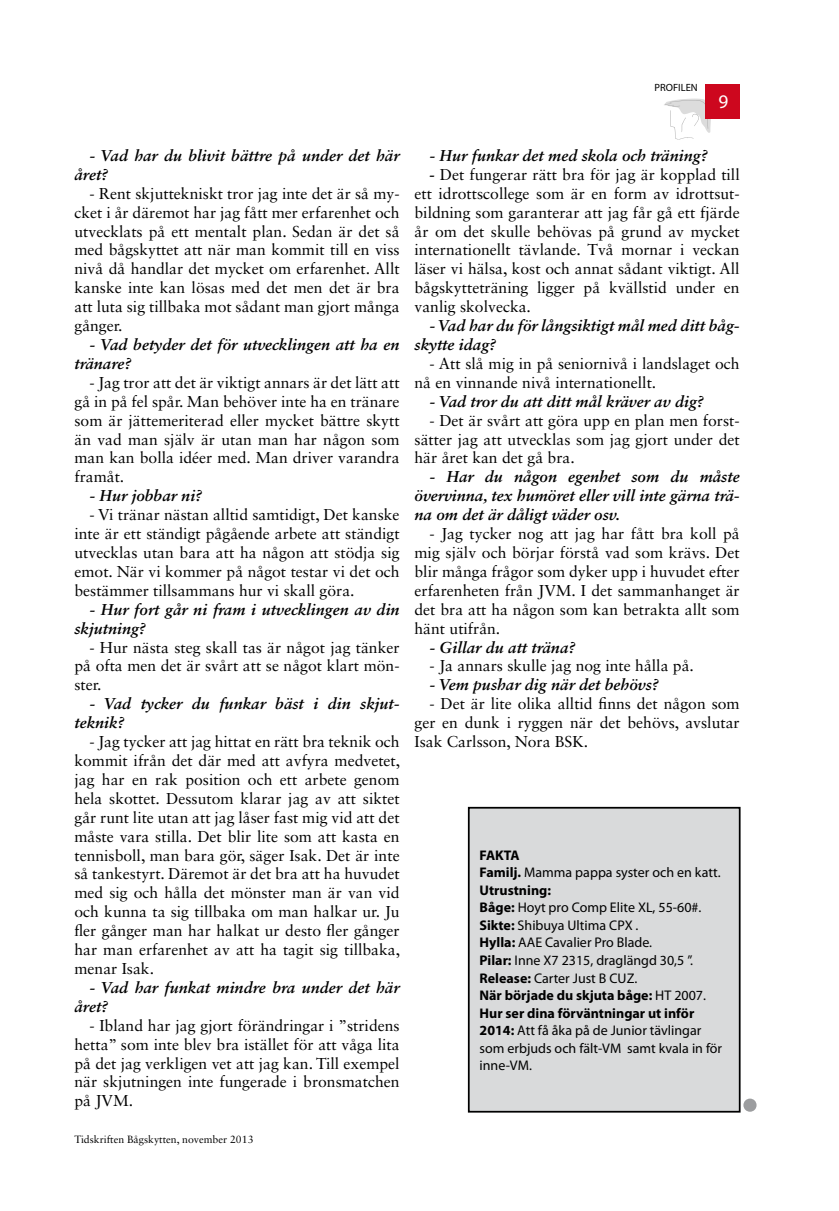
<style>
.page{position:relative;width:839px;height:1211px;background:#fff}
.page>*{position:absolute;margin:0;border:0;box-sizing:border-box;transform-origin:0 0}
.t1{font:19.25px "Myriad Pro";color:#fff}
.t2{font:15.75px/18.9px "Sabon LT Std";color:#000;text-align:justify}
.t3{font:italic 700 15.75px/18.9px "Sabon LT Std";color:#000}
.t4{font:14px/17.5px "Myriad Pro";color:#000}
.t5{font:10.5px "Sabon LT Std";color:#000}
.t6{font:10.5px "Myriad Pro";color:#000}
.s1{font-weight:700}
</style>
<div class="page">
<svg style="left:664px;top:99px;width:46px;height:40px"></svg>
<div style="left:704px;top:84px;width:35px;height:35px;background:#cd071e"></div>
<svg style="left:743px;top:1098px;width:13px;height:13px"></svg>
<div style="left:468px;top:807px;width:271px;height:304px;background:#d9dadb"></div>
<div style="left:468px;top:806px;width:272px;height:306px;border:2px solid #000"></div>
<p class="t6" style="left:654px;top:81px;width:45px">PROFILEN</p>
<p class="t1" style="left:718px;top:90px;width:11px">9</p>
<p class="t3" style="left:74px;top:146px;width:326px;text-indent:15px">- Vad har du blivit bättre på under det här året?</p>
<p class="t2" style="left:74px;top:184px;width:326px;text-indent:15px">- Rent skjuttekniskt tror jag inte det är så my&shy;cket i år däremot har jag fått mer erfarenhet och utvecklats på ett mentalt plan. Sedan är det så med bågskyttet att när man kommit till en viss nivå då handlar det mycket om erfarenhet. Allt kanske inte kan lösas med det men det är bra att luta sig tillbaka mot sådant man gjort många gånger.</p>
<p class="t3" style="left:74px;top:335px;width:326px;text-indent:15px">- Vad betyder det för utvecklingen att ha en tränare?</p>
<p class="t2" style="left:74px;top:373px;width:326px;text-indent:15px">- Jag tror att det är viktigt annars är det lätt att gå in på fel spår. Man behöver inte ha en tränare som är jättemeriterad eller mycket bättre skytt än vad man själv är utan man har någon som man kan bolla idéer med. Man driver varandra framåt.</p>
<p class="t3" style="left:89px;top:486px;width:114px">- Hur jobbar ni?</p>
<p class="t2" style="left:74px;top:505px;width:326px;text-indent:15px">- Vi tränar nästan alltid samtidigt, Det kanske inte är ett ständigt pågående arbete att ständigt utvecklas utan bara att ha någon att stödja sig emot. När vi kommer på något testar vi det och bestämmer tillsammans hur vi skall göra.</p>
<p class="t3" style="left:74px;top:599px;width:326px;text-indent:15px">- Hur fort går ni fram i utvecklingen av din skjutning?</p>
<p class="t2" style="left:74px;top:637px;width:326px;text-indent:15px">- Hur nästa steg skall tas är något jag tänker på ofta men det är svårt att se något klart mön&shy;ster.</p>
<p class="t3" style="left:74px;top:694px;width:326px;text-indent:15px">- Vad tycker du funkar bäst i din skjut&shy;teknik?</p>
<p class="t2" style="left:74px;top:732px;width:327px;text-indent:15px">- Jag tycker att jag hittat en rätt bra teknik och kommit ifrån det där med att avfyra medvetet, jag har en rak position och ett arbete genom hela skottet. Dessutom klarar jag av att siktet går runt lite utan att jag låser fast mig vid att det måste vara stilla. Det blir lite som att kasta en tennisboll, man bara gör, säger Isak. Det är inte så tankestyrt. Däremot är det bra att ha huvudet med sig och hålla det mönster man är van vid och kunna ta sig tillbaka om man halkar ur. Ju fler gånger man har halkat ur desto fler gånger har man erfarenhet av att ha tagit sig tillbaka, menar Isak.</p>
<p class="t3" style="left:74px;top:977px;width:326px;text-indent:15px">- Vad har funkat mindre bra under det här året?</p>
<p class="t2" style="left:74px;top:1015px;width:326px;text-indent:15px">- Ibland har jag gjort förändringar i ”stridens hetta” som inte blev bra istället för att våga lita på det jag verkligen vet att jag kan. Till exempel när skjutningen inte fungerade i bronsmatchen på JVM.</p>
<p class="t5" style="left:74px;top:1133px;width:180px">Tidskriften Bågskytten, november 2013</p>
<p class="t3" style="left:429px;top:146px;width:280px">- Hur funkar det med skola och träning?</p>
<p class="t2" style="left:414px;top:165px;width:326px;text-indent:15px"><span class="s1">-</span> Det fungerar rätt bra för jag är kopplad till ett idrottscollege som är en form av idrottsut&shy;bildning som garanterar att jag får gå ett fjärde år om det skulle behövas på grund av mycket internationellt tävlande. Två mornar i veckan läser vi hälsa, kost och annat sådant viktigt. All bågskytteträning ligger på kvällstid under en vanlig skolvecka.</p>
<p class="t3" style="left:414px;top:316px;width:326px;text-indent:15px">- Vad har du för långsiktigt mål med ditt båg&shy;skytte idag?</p>
<p class="t2" style="left:414px;top:354px;width:326px;text-indent:15px">- Att slå mig in på seniornivå i landslaget och nå en vinnande nivå internationellt.</p>
<p class="t3" style="left:429px;top:391px;width:276px">- Vad tror du att ditt mål kräver av dig?</p>
<p class="t2" style="left:414px;top:410px;width:326px;text-indent:15px">- Det är svårt att göra upp en plan men forst&shy;sätter jag att utvecklas som jag gjort under det här året kan det gå bra.</p>
<p class="t3" style="left:414px;top:467px;width:326px;text-align:justify;text-indent:15px">- Har du någon egenhet som du måste övervinna, tex humöret eller vill inte gärna trä&shy;na om det är dåligt väder osv.</p>
<p class="t2" style="left:414px;top:524px;width:326px;text-indent:15px">- Jag tycker nog att jag har fått bra koll på mig själv och börjar förstå vad som krävs. Det blir många frågor som dyker upp i huvudet efter erfarenheten från JVM. I det sammanhanget är det bra att ha någon som kan betrakta allt som hänt utifrån.</p>
<p class="t3" style="left:429px;top:637px;width:147px">- Gillar du att träna?</p>
<p class="t2" style="left:429px;top:656px;width:266px">- Ja annars skulle jag nog inte hålla på.</p>
<p class="t3" style="left:429px;top:675px;width:231px">- Vem pushar dig när det behövs?</p>
<p class="t2" style="left:414px;top:694px;width:326px;text-indent:15px">- Det är lite olika alltid finns det någon som ger en dunk i ryggen när det behövs, avslutar Isak Carlsson, Nora BSK.</p>
<p class="t4" style="left:479px;top:846px;width:244px"><span class="s1">FAKTA<br>Familj.</span> Mamma pappa syster och en katt.<br><span class="s1">Utrustning:<br>Båge:</span> Hoyt pro Comp Elite XL, 55-60#.<br><span class="s1">Sikte:</span> Shibuya Ultima CPX .<br><span class="s1">Hylla:</span> AAE Cavalier Pro Blade.<br><span class="s1">Pilar:</span> Inne X7 2315, draglängd 30,5 ”.<br><span class="s1">Release:</span> Carter Just B CUZ.<br><span class="s1">När började du skjuta båge:</span> HT 2007.<br><span class="s1">Hur ser dina förväntningar ut inför<br>2014:</span> Att få åka på de Junior tävlingar som erbjuds och fält-VM samt kvala in för inne-VM.</p>
</div>
